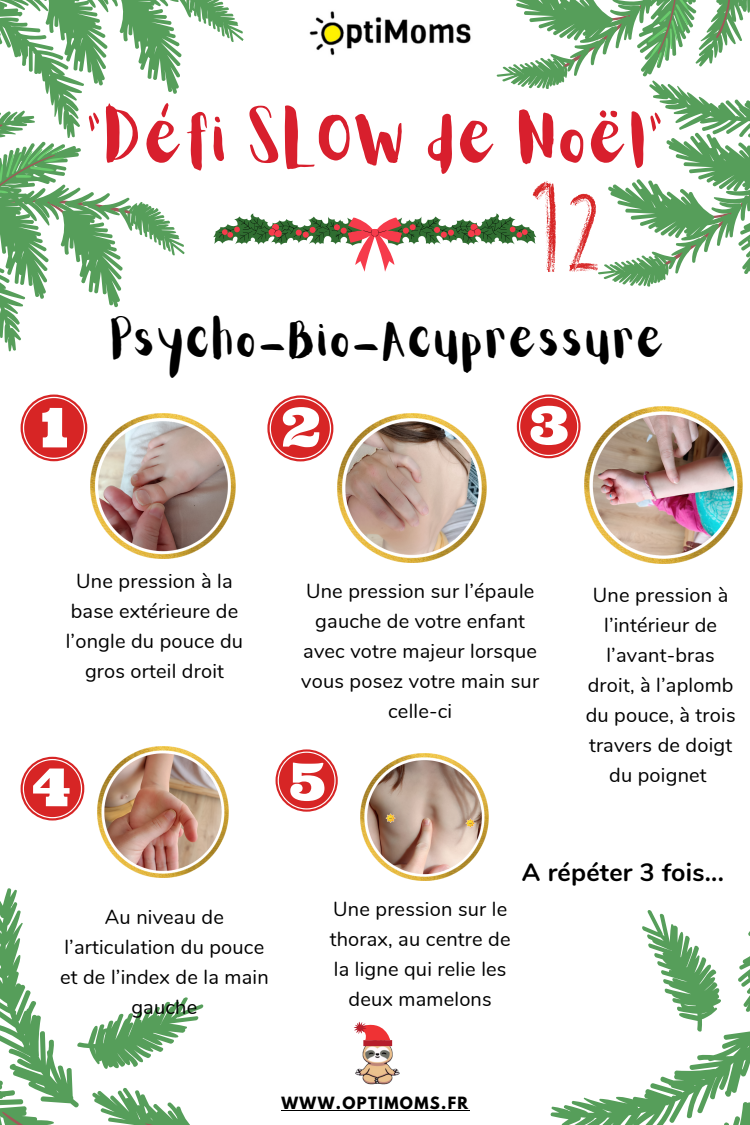
<style>
.page{position:relative;width:750px;height:1125px;background:#fff}
.page>*{position:absolute;margin:0;border:0;box-sizing:border-box;transform-origin:0 0}
.t1{font:61.4px "Aloja Extended";letter-spacing:.01em;color:#d81f2d}
.t2{font:44px "Aloja Extended";letter-spacing:.02em;color:#000}
.t3{font:700 25px "Nunito";letter-spacing:.01em;color:#000}
.t4{font:20px/30px "Nunito";letter-spacing:.01em;color:#000;text-align:center}
.t5{font:700 15px "League Spartan";letter-spacing:.09em;color:#000}
</style>
<div class="page">
<img style="left:355px;top:1039px;width:45px;height:46px">
<svg style="left:0;top:888px;width:204px;height:237px"></svg>
<hr style="left:282px;top:1110px;width:188px;height:1px;background:#000">
<svg style="left:550px;top:910px;width:200px;height:215px"></svg>
<div style="left:363px;top:1040px;width:29px;height:6px;background:#b51e2b"></div>
<svg style="left:354px;top:1021px;width:36px;height:19px"></svg>
<svg style="left:0;top:0;width:750px;height:352px"></svg>
<svg style="left:21px;top:395px;width:66px;height:66px"></svg>
<svg style="left:267px;top:395px;width:66px;height:66px"></svg>
<svg style="left:517px;top:395px;width:64px;height:63px"></svg>
<svg style="left:21px;top:757px;width:63px;height:64px"></svg>
<svg style="left:276px;top:749px;width:62px;height:63px"></svg>
<img style="left:91px;top:414px;width:144px;height:145px">
<img style="left:338px;top:414px;width:149px;height:148px">
<img style="left:585px;top:406px;width:158px;height:158px">
<img style="left:98px;top:747px;width:130px;height:130px">
<img style="left:361px;top:753px;width:128px;height:128px">
<h1 class="t1" style="left:89px;top:111px;width:579px">"Défi SLOW de Noël"</h1>
<h2 class="t2" style="left:111px;top:320px;width:557px">Psycho-Bio-Acupressure</h2>
<p class="t4" style="left:66px;top:566px;width:179px">Une pression à la base extérieure de l’ongle du pouce du gros orteil droit</p>
<p class="t4" style="left:60px;top:902px;width:210px">Au niveau de l’articulation du pouce et de l’index de la main gauche</p>
<p class="t4" style="left:301px;top:577px;width:239px">Une pression sur l’épaule gauche de votre enfant avec votre majeur lorsque vous posez votre main sur celle-ci</p>
<p class="t4" style="left:586px;top:580px;width:151px">Une pression à l’intérieur de l’avant-bras droit, à l’aplomb du pouce, à trois travers de doigt du poignet</p>
<p class="t4" style="left:330px;top:894px;width:182px">Une pression sur le thorax, au centre de la ligne qui relie les deux mamelons</p>
<p class="t3" style="left:522px;top:855px;width:203px">A répéter 3 fois...</p>
<p class="t5" style="left:282px;top:1096px;width:188px">WWW.OPTIMOMS.FR</p>
</div>
